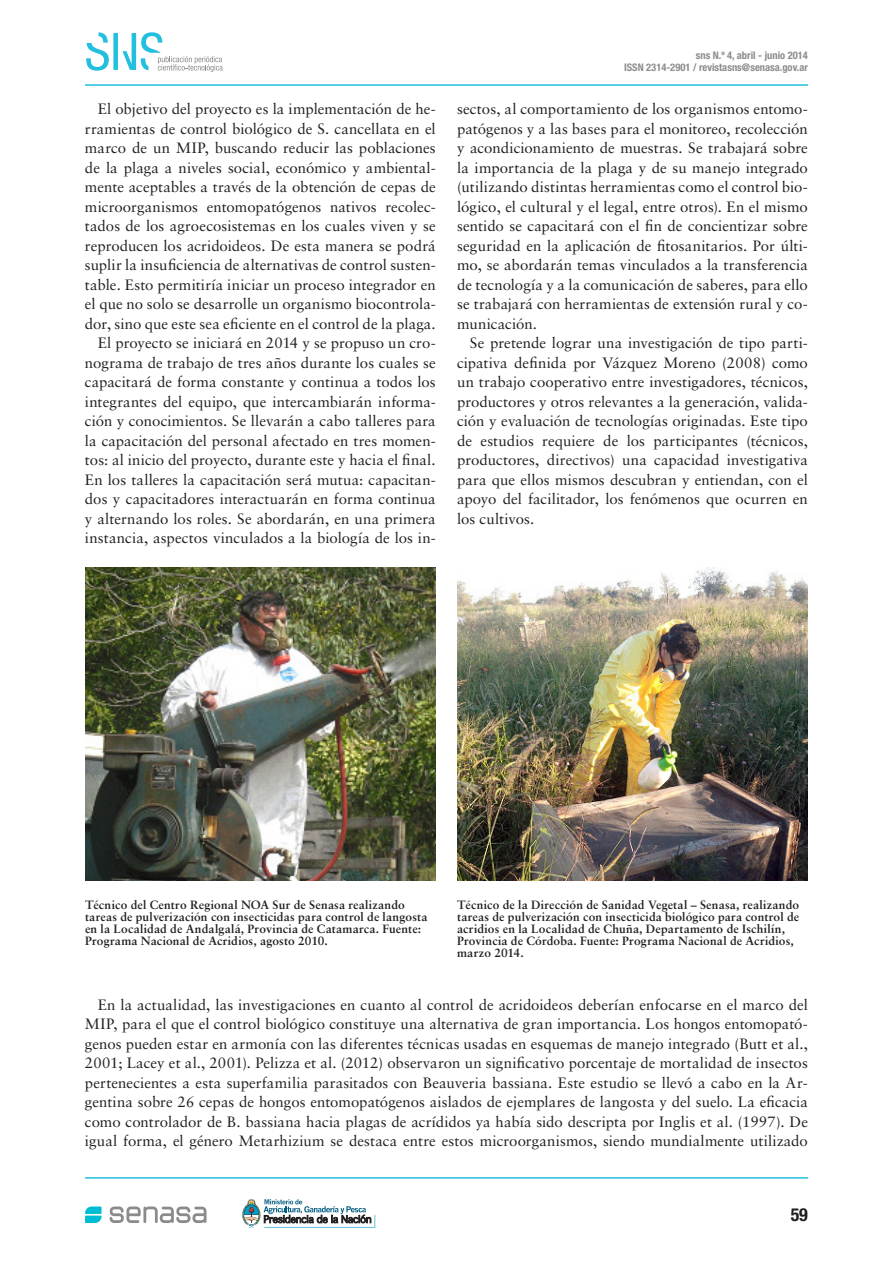
<style>
.page{position:relative;width:893px;height:1263px;background:#fff}
.page>*{position:absolute;margin:0;border:0;box-sizing:border-box;transform-origin:0 0}
.t1{font:700 condensed 18px "Helvetica Neue LT Std";color:#231f20}
.Texto_comentario{font:15px/19.5px "Sabon";letter-spacing:.005em;color:#231f20;text-align:justify}
.t2{font:700 12px/12px "Sabon";letter-spacing:.02em;color:#231f20}
.t3{font:700 condensed 10.5px/12.6px "Helvetica Neue LT Std";color:#8b8c8e;text-align:right}
</style>
<div class="page">
<svg style="left:86px;top:32px;width:137px;height:40px"></svg>
<svg style="left:242px;top:1199px;width:133px;height:29px"></svg>
<svg style="left:110px;top:1206px;width:96px;height:17px"></svg>
<svg style="left:85px;top:1206px;width:17px;height:17px"></svg>
<hr style="left:85px;top:84px;width:723px;height:2px;background:#22bfde">
<hr style="left:85px;top:1177px;width:723px;height:2px;background:#22bfde">
<img style="left:85px;top:568px;width:351px;height:312px">
<img style="left:457px;top:568px;width:351px;height:312px">
<p class="Texto_comentario" style="left:85px;top:99px;width:352px;text-indent:13px">El objetivo del proyecto es la implementación de he&shy;rramientas de control biológico de S. cancellata en el marco de un MIP, buscando reducir las poblaciones de la plaga a niveles social, económico y ambiental&shy;mente aceptables a través de la obtención de cepas de microorganismos entomopatógenos nativos recolec&shy;tados de los agroecosistemas en los cuales viven y se reproducen los acridoideos. De esta manera se podrá suplir la insuficiencia de alternativas de control susten&shy;table. Esto permitiría iniciar un proceso integrador en el que no solo se desarrolle un organismo biocontrola&shy;dor, sino que este sea eficiente en el control de la plaga.</p>
<p class="Texto_comentario" style="left:85px;top:333px;width:352px;text-indent:13px">El proyecto se iniciará en 2014 y se propuso un cro&shy;nograma de trabajo de tres años durante los cuales se capacitará de forma constante y continua a todos los integrantes del equipo, que intercambiarán informa&shy;ción y conocimientos. Se llevarán a cabo talleres para la capacitación del personal afectado en tres momen&shy;tos: al inicio del proyecto, durante este y hacia el final.<br>En los talleres la capacitación será mutua: capacitan&shy;dos y capacitadores interactuarán en forma continua y alternando los roles. Se abordarán, en una primera instancia, aspectos vinculados a la biología de los in-</p>
<p class="t3" style="left:624px;top:49px;width:185px">sns N.º 4, abril - junio 2014<br>ISSN 2314-2901 / revistasns@senasa.gov.ar</p>
<p class="Texto_comentario" style="left:457px;top:99px;width:352px">sectos, al comportamiento de los organismos entomo&shy;patógenos y a las bases para el monitoreo, recolección y acondicionamiento de muestras. Se trabajará sobre la importancia de la plaga y de su manejo integrado (utilizando distintas herramientas como el control bio&shy;lógico, el cultural y el legal, entre otros). En el mismo sentido se capacitará con el fin de concientizar sobre seguridad en la aplicación de fitosanitarios. Por últi&shy;mo, se abordarán temas vinculados a la transferencia de tecnología y a la comunicación de saberes, para ello se trabajará con herramientas de extensión rural y co&shy;municación.</p>
<p class="Texto_comentario" style="left:457px;top:333px;width:352px;text-indent:13px">Se pretende lograr una investigación de tipo parti&shy;cipativa definida por Vázquez Moreno (2008) como un trabajo cooperativo entre investigadores, técnicos, productores y otros relevantes a la generación, valida&shy;ción y evaluación de tecnologías originadas. Este tipo de estudios requiere de los participantes (técnicos, productores, directivos) una capacidad investigativa para que ellos mismos descubran y entiendan, con el apoyo del facilitador, los fenómenos que ocurren en los cultivos.</p>
<p class="t2" style="left:85px;top:898px;width:344px">Técnico del Centro Regional NOA Sur de Senasa realizando tareas de pulverización con insecticidas para control de langosta en la Localidad de Andalgalá, Provincia de Catamarca. Fuente:<br>Programa Nacional de Acridios, agosto 2010.</p>
<p class="t2" style="left:457px;top:898px;width:344px">Técnico de la Dirección de Sanidad Vegetal – Senasa, realizando tareas de pulverización con insecticida biológico para control de acridios en la Localidad de Chuña, Departamento de Ischilín, Provincia de Córdoba. Fuente: Programa Nacional de Acridios, marzo 2014.</p>
<p class="Texto_comentario" style="left:85px;top:995px;width:725px;text-indent:13px">En la actualidad, las investigaciones en cuanto al control de acridoideos deberían enfocarse en el marco del MIP, para el que el control biológico constituye una alternativa de gran importancia. Los hongos entomopató&shy;genos pueden estar en armonía con las diferentes técnicas usadas en esquemas de manejo integrado (Butt et al., 2001; Lacey et al., 2001). Pelizza et al. (2012) observaron un significativo porcentaje de mortalidad de insectos pertenecientes a esta superfamilia parasitados con Beauveria bassiana. Este estudio se llevó a cabo en la Ar&shy;gentina sobre 26 cepas de hongos entomopatógenos aislados de ejemplares de langosta y del suelo. La eficacia como controlador de B. bassiana hacia plagas de acrídidos ya había sido descripta por Inglis et al. (1997). De igual forma, el género Metarhizium se destaca entre estos microorganismos, siendo mundialmente utilizado</p>
<p class="t1" style="left:791px;top:1204px;width:19px">59</p>
</div>
